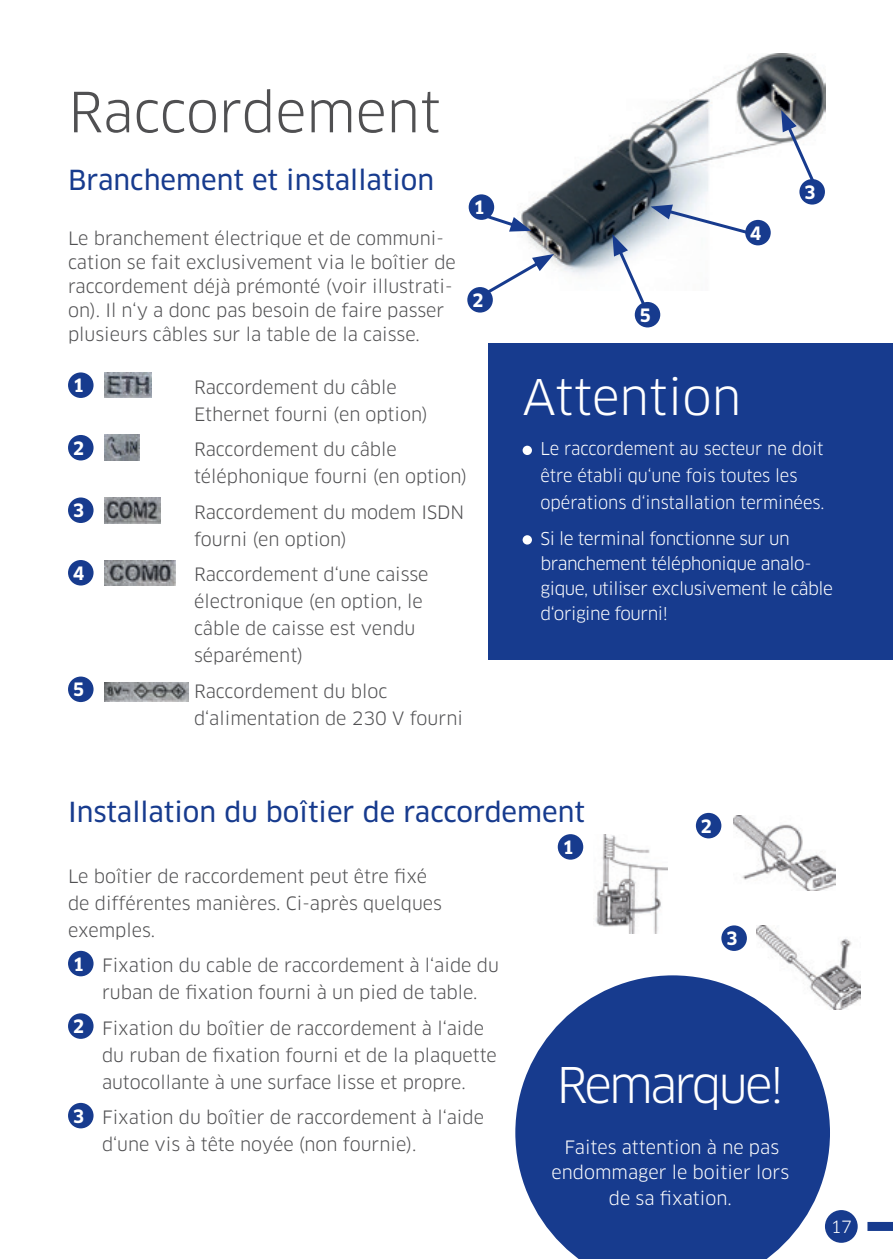
<style>
.page{position:relative;width:893px;height:1259px;background:#fff}
.page>*{position:absolute;margin:0;border:0;box-sizing:border-box;transform-origin:0 0}
.t1{font:54px "Clan Pro";color:#505052}
.t2{font:48px "Clan Pro";letter-spacing:-.015em;color:#fff}
.t3{font:48px "Clan Pro";letter-spacing:-.06em;color:#fff}
.t4{font:27px "Clan Pro News";color:#173b8e}
.t5{font:18px/27px "Clan Pro";color:#505052}
.t6{font:18px/25.5px "Clan Pro";color:#fff;text-align:center}
.t7{font:700 18px "Clan Pro";color:#fff}
.t8{font:17.4px/25.2px "Clan Pro";letter-spacing:-.025em;color:#fff}
.t9{font:17.4px/27px "Clan Pro";color:#fff;scale:.96 1}
.t10{font:16.5px "Clan Pro";color:#fff}
.s1{font-weight:700;color:#fff}
</style>
<div class="page">
<div style="left:867px;top:1222px;width:26px;height:9px;background:#173b8e"></div>
<div style="left:825px;top:1210px;width:33px;height:32px;background:#173b8e;border-radius:50%"></div>
<div style="left:68px;top:372px;width:26px;height:26px;background:#173b8e;border-radius:50%"></div>
<img style="left:104px;top:372px;width:47px;height:26px">
<div style="left:68px;top:435px;width:26px;height:25px;background:#173b8e;border-radius:50%"></div>
<img style="left:104px;top:435px;width:36px;height:25px">
<div style="left:68px;top:497px;width:26px;height:26px;background:#173b8e;border-radius:50%"></div>
<img style="left:104px;top:497px;width:57px;height:26px">
<div style="left:68px;top:560px;width:26px;height:25px;background:#173b8e;border-radius:50%"></div>
<img style="left:104px;top:560px;width:72px;height:25px">
<div style="left:68px;top:676px;width:26px;height:26px;background:#173b8e;border-radius:50%"></div>
<img style="left:104px;top:682px;width:84px;height:19px">
<div style="left:489px;top:343px;width:404px;height:317px;background:#173b8e"></div>
<div style="left:523px;top:446px;width:9px;height:9px;background:#fff;border-radius:50%"></div>
<div style="left:523px;top:535px;width:9px;height:9px;background:#fff;border-radius:50%"></div>
<img style="left:494px;top:53px;width:332px;height:223px">
<div style="left:635px;top:302px;width:25px;height:25px;background:#173b8e;border-radius:50%"></div>
<svg style="left:781px;top:110px;width:37px;height:78px"></svg>
<div style="left:799px;top:179px;width:26px;height:26px;background:#173b8e;border-radius:50%"></div>
<svg style="left:484px;top:254px;width:70px;height:42px"></svg>
<div style="left:467px;top:287px;width:26px;height:25px;background:#173b8e;border-radius:50%"></div>
<svg style="left:612px;top:205px;width:144px;height:107px"></svg>
<div style="left:745px;top:220px;width:26px;height:25px;background:#173b8e;border-radius:50%"></div>
<svg style="left:477px;top:210px;width:54px;height:22px"></svg>
<div style="left:469px;top:194px;width:25px;height:26px;background:#173b8e;border-radius:50%"></div>
<div style="left:68px;top:951px;width:26px;height:25px;background:#173b8e;border-radius:50%"></div>
<div style="left:68px;top:1013px;width:26px;height:26px;background:#173b8e;border-radius:50%"></div>
<div style="left:68px;top:1103px;width:26px;height:25px;background:#173b8e;border-radius:50%"></div>
<div style="left:558px;top:834px;width:25px;height:25px;background:#173b8e;border-radius:50%"></div>
<img style="left:595px;top:834px;width:73px;height:99px">
<div style="left:721px;top:925px;width:26px;height:26px;background:#173b8e;border-radius:50%"></div>
<img style="left:757px;top:925px;width:103px;height:84px">
<img style="left:734px;top:815px;width:101px;height:75px">
<div style="left:696px;top:813px;width:25px;height:25px;background:#173b8e;border-radius:50%"></div>
<svg style="left:515px;top:975px;width:315px;height:284px;fill:#173b8e"></svg>
<h1 class="t1" style="left:68px;top:80px;width:374px">Raccordement</h1>
<h3 class="t4" style="left:68px;top:164px;width:368px">Branchement et installation</h3>
<p class="t7" style="left:473px;top:197px;width:13px">1</p>
<p class="t5" style="left:68px;top:226px;width:389px;line-height:24px">Le branchement électrique et de communi&shy;cation se fait exclusivement via le boîtier de raccordement déjà prémonté (voir illustrati&shy;on). Il n‘y a donc pas besoin de faire passer plusieurs câbles sur la table de la caisse.</p>
<p class="t7" style="left:73px;top:375px;width:13px">1</p>
<p class="t5" style="left:194px;top:373px;width:235px">Raccordement du câble<br>Ethernet fourni (en option)</p>
<p class="t7" style="left:73px;top:438px;width:13px">2</p>
<p class="t5" style="left:194px;top:436px;width:275px">Raccordement du câble téléphonique fourni (en option)</p>
<p class="t7" style="left:73px;top:500px;width:13px">3</p>
<p class="t5" style="left:194px;top:498px;width:272px">Raccordement du modem ISDN fourni (en option)</p>
<p class="t7" style="left:73px;top:563px;width:13px">4</p>
<p class="t5" style="left:194px;top:561px;width:236px">Raccordement d‘une caisse électronique (en option, le câble de caisse est vendu séparément)</p>
<p class="t7" style="left:73px;top:679px;width:13px">5</p>
<p class="t5" style="left:194px;top:677px;width:270px">Raccordement du bloc d‘alimentation de 230 V fourni</p>
<p class="t7" style="left:472px;top:290px;width:13px">2</p>
<p class="t7" style="left:639px;top:305px;width:13px">5</p>
<p class="t7" style="left:750px;top:223px;width:13px">4</p>
<p class="t7" style="left:804px;top:182px;width:13px">3</p>
<h2 class="t2" style="left:523px;top:369px;width:220px">Attention</h2>
<p class="t9" style="left:540px;top:435px;width:297px">Le raccordement au secteur ne doit être établi qu‘une fois toutes les opérations d‘installation terminées.</p>
<p class="t8" style="left:540px;top:525px;width:294px">Si le terminal fonctionne sur un branchement téléphonique analo&shy;gique, utiliser exclusivement le câble d‘origine fourni!</p>
<h3 class="t4" style="left:68px;top:796px;width:519px">Installation du boîtier de raccordement</h3>
<p class="t7" style="left:562px;top:837px;width:13px">1</p>
<p class="t7" style="left:701px;top:815px;width:13px">2</p>
<p class="t5" style="left:68px;top:862px;width:375px">Le boîtier de raccordement peut être fixé de différentes manières. Ci-après quelques exemples.</p>
<p class="t5" style="left:73px;top:952px;width:428px;text-align:center"><span class="s1">1</span> Fixation du cable de raccordement à l‘aide du ruban de fixation fourni à un pied de table.</p>
<p class="t5" style="left:102px;top:1014px;width:396px;text-indent:-29px"><span class="s1">2</span> Fixation du boîtier de raccordement à l‘aide du ruban de fixation fourni et de la plaquette autocollante à une surface lisse et propre.</p>
<p class="t5" style="left:102px;top:1104px;width:383px;text-indent:-29px"><span class="s1">3</span> Fixation du boîtier de raccordement à l‘aide d‘une vis à tête noyée (non fournie).</p>
<p class="t7" style="left:726px;top:928px;width:13px">3</p>
<h2 class="t3" style="left:556px;top:1056px;width:229px">Remarque!</h2>
<p class="t6" style="left:551px;top:1134px;width:239px">Faites attention à ne pas endommager le boitier lors de sa fixation.</p>
<p class="t10" style="left:831px;top:1217px;width:23px">17</p>
</div>
